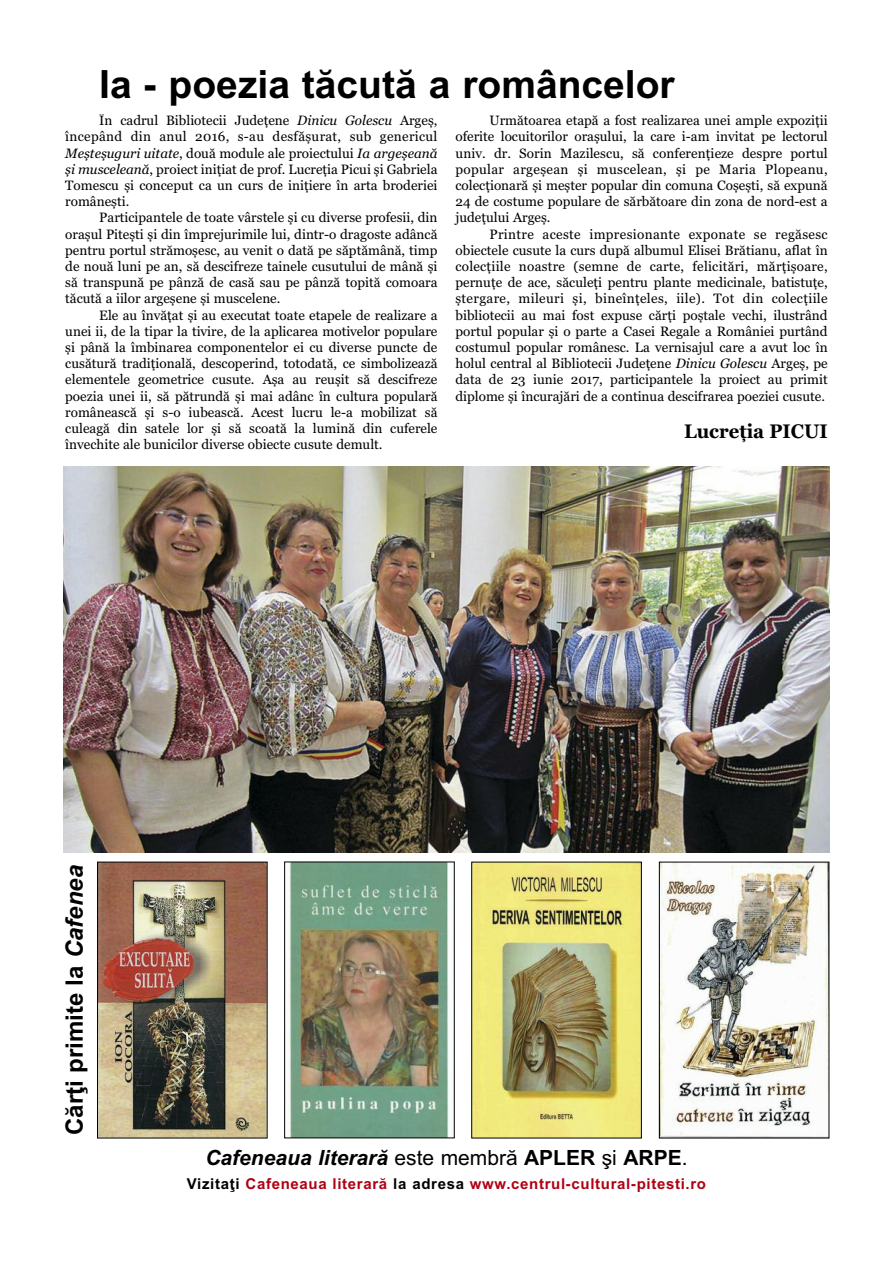
<style>
.page{position:relative;width:893px;height:1263px;background:#fff}
.page>*{position:absolute;margin:0;border:0;box-sizing:border-box;transform-origin:0 0}
.t1{font:700 39px "Arial";color:#000}
.t2{font:700 24px "Arial";color:#000}
.t3{font:italic 700 21px "Arial";color:#000}
.t4{font:700 19.5px "Georgia";color:#000;scale:.95 1}
.t5{font:700 15px "Arial";letter-spacing:.045em;color:#b00013}
.t6{font:13.5px/16.2px "Georgia";color:#000;text-align:justify}
.s1{font-style:italic}
.s2{font-weight:400;font-style:normal}
.s3{font-style:normal}
.s4{color:#000}
</style>
<div class="page">
<img style="left:661px;top:864px;width:166px;height:272px">
<div style="left:659px;top:862px;width:170px;height:276px;border:1px solid #000"></div>
<img style="left:289px;top:864px;width:160px;height:272px">
<div style="left:284px;top:862px;width:170px;height:276px;border:1px solid #000"></div>
<img style="left:99px;top:864px;width:166px;height:272px">
<div style="left:97px;top:862px;width:170px;height:276px;border:1px solid #000"></div>
<img style="left:473px;top:864px;width:167px;height:272px">
<div style="left:471px;top:862px;width:171px;height:276px;border:1px solid #000"></div>
<img style="left:64px;top:466px;width:765px;height:387px">
<h1 class="t1" style="left:99px;top:62px;width:577px">ia - poezia tăcută a româncelor</h1>
<p class="t6" style="left:65px;top:112px;width:374px;text-indent:34px">În cadrul Bibliotecii Județene <span class="s1">Dinicu Golescu</span> Argeș, începând din anul 2016, s-au desfășurat, sub genericul <span class="s1">Meșteșuguri uitate</span>, două module ale proiectului <span class="s1">Ia argeșeană și musceleană</span>, proiect inițiat de prof. Lucreția Picui și Gabriela Tomescu și conceput ca un curs de inițiere în arta broderiei românești.</p>
<p class="t6" style="left:65px;top:210px;width:374px;text-indent:34px">Participantele de toate vârstele și cu diverse profesii, din orașul Pitești și din împrejurimile lui, dintr-o dragoste adâncă pentru portul strămoșesc, au venit o dată pe săptămână, timp de nouă luni pe an, să descifreze tainele cusutului de mână și să transpună pe pânză de casă sau pe pânză topită comoara tăcută a iilor argeșene și muscelene.</p>
<p class="t6" style="left:65px;top:307px;width:374px;text-indent:34px">Ele au învățat și au executat toate etapele de realizare a unei ii, de la tipar la tivire, de la aplicarea motivelor populare și până la îmbinarea componentelor ei cu diverse puncte de cusătură tradițională, descoperind, totodată, ce simbolizează elementele geometrice cusute. Așa au reușit să descifreze poezia unei ii, să pătrundă și mai adânc în cultura populară românească și s-o iubească. Acest lucru le-a mobilizat să culeagă din satele lor și să scoată la lumină din cuferele învechite ale bunicilor diverse obiecte cusute demult.</p>
<p class="t6" style="left:455px;top:112px;width:374px;text-indent:34px">Următoarea etapă a fost realizarea unei ample expoziții oferite locuitorilor orașului, la care i-am invitat pe lectorul univ. dr. Sorin Mazilescu, să conferențieze despre portul popular argeșean și muscelean, și pe Maria Plopeanu, colecționară și meșter popular din comuna Coșești, să expună 24 de costume populare de sărbătoare din zona de nord-est a județului Argeș.</p>
<p class="t6" style="left:455px;top:226px;width:374px;text-indent:34px">Printre aceste impresionante exponate se regăsesc obiectele cusute la curs după albumul Elisei Brătianu, aflat în colecțiile noastre (semne de carte, felicitări, mărțișoare, pernuțe de ace, săculeți pentru plante medicinale, batistuțe, ștergare, mileuri și, bineînțeles, iile). Tot din colecțiile bibliotecii au mai fost expuse cărți poștale vechi, ilustrând portul popular și o parte a Casei Regale a României purtând costumul popular românesc. La vernisajul care a avut loc în holul central al Bibliotecii Județene <span class="s1">Dinicu Golescu</span> Argeș, pe data de 23 iunie 2017, participantele la proiect au primit diplome și încurajări de a continua descifrarea poeziei cusute.</p>
<h3 class="t4" style="left:684px;top:419px;width:153px">Lucreția PICUI</h3>
<h2 class="t2" style="left:60px;top:1135px;width:272px;rotate:-90deg">Cărţi primite la <span class="s1">Cafenea</span></h2>
<h3 class="t3" style="left:205px;top:1145px;width:484px">Cafeneaua literară <span class="s2">este membră</span> <span class="s3">ApLER</span> <span class="s2">şi</span> <span class="s3">ARpE</span><span class="s2">.</span></h3>
<p class="t5" style="left:187px;top:1175px;width:521px"><span class="s4">Vizitaţi</span> Cafeneaua literară <span class="s4">la adresa</span> www.centrul-cultural-pitesti.ro</p>
</div>
